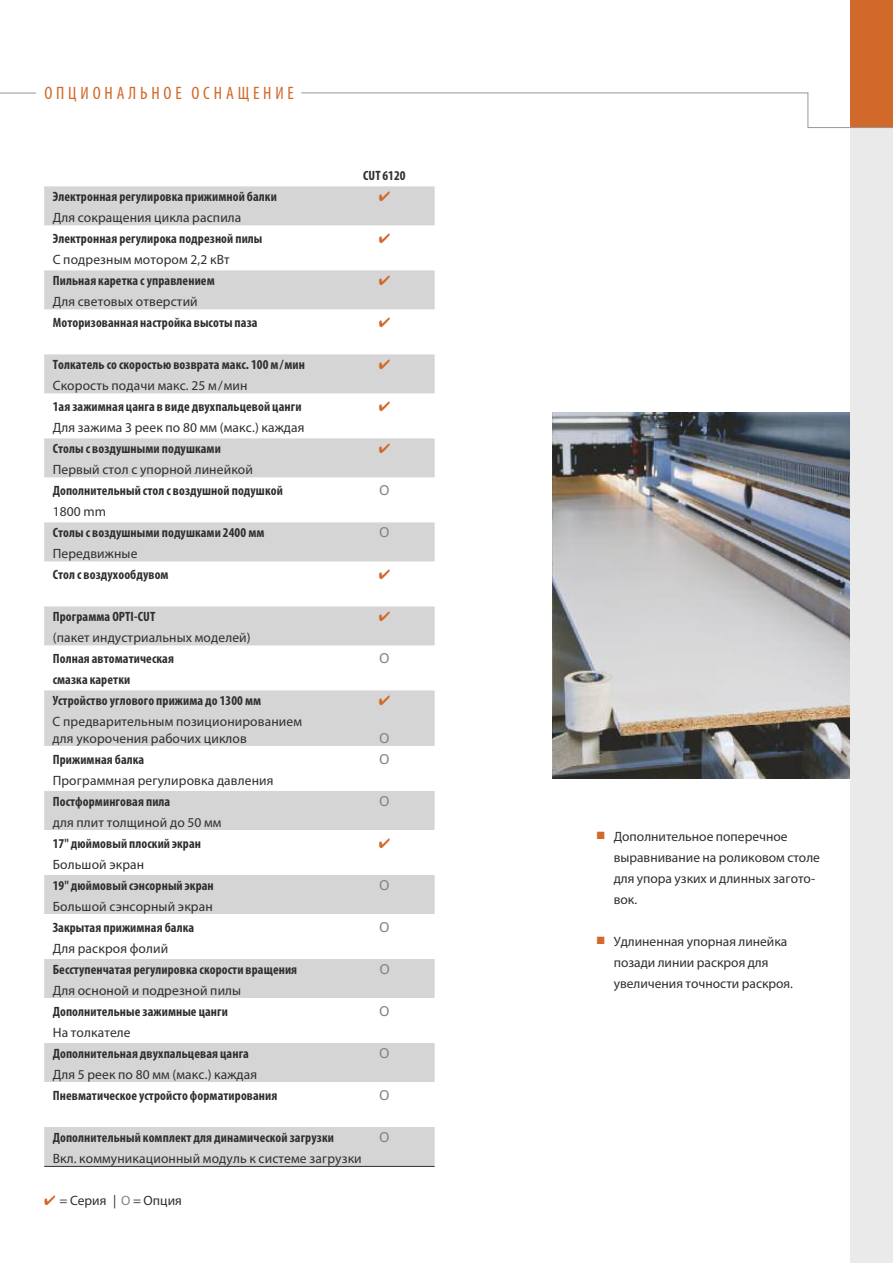
<style>
.page{position:relative;width:893px;height:1263px;background:#fff}
.page>*{position:absolute;margin:0;border:0;box-sizing:border-box;transform-origin:0 0}
.t1{font:condensed 18px "Myriad Pro";letter-spacing:.215em;color:#d1692a}
.t2{font:700 condensed 13.5px/21px "Myriad Pro";letter-spacing:.01em;color:#2f2f2e}
.t3{font:13.5px/21px "Myriad Pro";letter-spacing:.01em;color:#2f2f2e}
.t4{font:13.5px "Univers";color:#828282}
.s1{color:#d1692a}
.s2{color:#828282}
</style>
<div class="page">
<div style="left:44px;top:186px;width:391px;height:39px;background:#d5d5d5"></div>
<div style="left:44px;top:270px;width:391px;height:39px;background:#d5d5d5"></div>
<div style="left:44px;top:354px;width:391px;height:39px;background:#d5d5d5"></div>
<div style="left:44px;top:438px;width:391px;height:39px;background:#d5d5d5"></div>
<div style="left:44px;top:522px;width:391px;height:39px;background:#d5d5d5"></div>
<div style="left:44px;top:606px;width:391px;height:39px;background:#d5d5d5"></div>
<div style="left:44px;top:690px;width:391px;height:56px;background:#d5d5d5"></div>
<div style="left:44px;top:791px;width:391px;height:39px;background:#d5d5d5"></div>
<div style="left:44px;top:875px;width:391px;height:39px;background:#d5d5d5"></div>
<div style="left:44px;top:959px;width:391px;height:39px;background:#d5d5d5"></div>
<div style="left:44px;top:1043px;width:391px;height:39px;background:#d5d5d5"></div>
<div style="left:44px;top:1127px;width:391px;height:39px;background:#d5d5d5"></div>
<hr style="left:44px;top:1166px;width:391px;height:1px;background:#2f2f2e">
<hr style="left:0;top:93px;width:36px;height:1px;background:#979796">
<img style="left:553px;top:412px;width:297px;height:366px">
<div style="left:850px;top:0;width:43px;height:1263px;background:#eaeaea"></div>
<div style="left:850px;top:0;width:43px;height:128px;background:#d1692a"></div>
<svg style="left:301px;top:92px;width:592px;height:36px"></svg>
<h1 class="t1" style="left:44px;top:87px;width:251px">оПциональное оснащение</h1>
<p class="t2" style="left:363px;top:166px;width:44px">CUT 6120</p>
<p class="t2" style="left:53px;top:187px;width:226px">Электронная регулировка прижимной балки</p>
<p class="t3" style="left:53px;top:208px;width:190px">Для сокращения цикла распила</p>
<p class="t2" style="left:53px;top:229px;width:211px">Электронная регулирока подрезной пилы</p>
<p class="t3" style="left:53px;top:250px;width:178px">С подрезным мотором 2,2 кВт</p>
<p class="t2" style="left:53px;top:271px;width:163px">Пильная каретка суправлением</p>
<p class="t3" style="left:53px;top:292px;width:147px">Для световых отверстий</p>
<p class="t2" style="left:53px;top:313px;width:206px">Моторизованная настройка высотыпаза</p>
<p class="t2" style="left:53px;top:355px;width:254px">Толкатель со скоростьювозврата макс. 100 м/мин</p>
<p class="t3" style="left:53px;top:376px;width:196px">Скорость подачи макс. 25 м/мин</p>
<p class="t2" style="left:53px;top:397px;width:250px">1ая зажимная цанга в виде двухпальцевой цанги</p>
<p class="t3" style="left:53px;top:418px;width:253px">Для зажима 3 реек по 80 мм (макс.) каждая</p>
<p class="t2" style="left:53px;top:439px;width:170px">Столыс воздушными подушками</p>
<p class="t3" style="left:53px;top:460px;width:202px">Первый стол с упорной линейкой</p>
<p class="t2" style="left:53px;top:481px;width:232px">Дополнительный стол с воздушной подушкой</p>
<p class="t4" style="left:379px;top:485px;width:12px">O</p>
<p class="t3" style="left:53px;top:502px;width:55px">1800 mm</p>
<p class="t2" style="left:53px;top:523px;width:213px">Столыс воздушными подушками 2400 мм</p>
<p class="t4" style="left:379px;top:527px;width:12px">O</p>
<p class="t3" style="left:53px;top:544px;width:86px">Передвижные</p>
<p class="t2" style="left:53px;top:565px;width:117px">Стол с воздухообдувом</p>
<p class="t2" style="left:53px;top:607px;width:104px">Программа OPTI-CUT</p>
<p class="t3" style="left:53px;top:628px;width:199px">(пакет индустриальных моделей)</p>
<p class="t2" style="left:53px;top:649px;width:123px">Полная автоматическая</p>
<p class="t4" style="left:379px;top:653px;width:12px">O</p>
<p class="t2" style="left:53px;top:670px;width:210px">смазка каретки<br>Устройство углового прижима до 1300 мм</p>
<p class="t3" style="left:53px;top:714px;width:251px;line-height:16.5px">С предварительным позиционированием для укорочения рабочих циклов</p>
<p class="t4" style="left:379px;top:733px;width:12px">O</p>
<p class="t2" style="left:53px;top:750px;width:93px">Прижимная балка</p>
<p class="t4" style="left:379px;top:754px;width:12px">O</p>
<p class="t3" style="left:53px;top:771px;width:222px">Программная регулировка давления</p>
<p class="t2" style="left:53px;top:792px;width:119px">Постформинговая пила</p>
<p class="t4" style="left:379px;top:796px;width:12px">O</p>
<p class="t3" style="left:53px;top:813px;width:170px">для плит толщиной до 50 мм</p>
<p class="t2" style="left:53px;top:834px;width:150px">17" дюймовый плоский экран</p>
<p class="t3" style="left:53px;top:855px;width:93px">Большой экран</p>
<p class="t2" style="left:53px;top:876px;width:163px">19" дюймовый сэнсорный экран</p>
<p class="t4" style="left:379px;top:880px;width:12px">O</p>
<p class="t3" style="left:53px;top:897px;width:162px">Большой сэнсорный экран</p>
<p class="t2" style="left:53px;top:918px;width:143px">Закрытая прижимная балка</p>
<p class="t4" style="left:379px;top:922px;width:12px">O</p>
<p class="t3" style="left:53px;top:939px;width:117px">Для раскроя фолий</p>
<p class="t2" style="left:53px;top:960px;width:246px">Бесступенчатая регулировка скорости вращения</p>
<p class="t4" style="left:379px;top:964px;width:12px">O</p>
<p class="t3" style="left:53px;top:981px;width:190px">Для осноной и подрезной пилы</p>
<p class="t2" style="left:53px;top:1002px;width:177px">Дополнительные зажимные цанги</p>
<p class="t4" style="left:379px;top:1006px;width:12px">O</p>
<p class="t3" style="left:53px;top:1023px;width:79px">На толкателе</p>
<p class="t2" style="left:53px;top:1044px;width:198px">Дополнительная двухпальцевая цанга</p>
<p class="t4" style="left:379px;top:1048px;width:12px">O</p>
<p class="t3" style="left:53px;top:1065px;width:206px">Для 5 реек по 80 мм (макс.) каждая</p>
<p class="t2" style="left:53px;top:1086px;width:226px">Пневматическое устройсто форматирования</p>
<p class="t4" style="left:379px;top:1090px;width:12px">O</p>
<p class="t2" style="left:53px;top:1128px;width:283px">Дополнительный комплект для динамической загрузки</p>
<p class="t4" style="left:379px;top:1132px;width:12px">O</p>
<p class="t3" style="left:53px;top:1149px;width:310px">Вкл. коммуникационный модуль к системе загрузки</p>
<p class="t3" style="left:44px;top:1191px;width:139px"><span class="s1">✔</span> = Серия | <span class="s2">O</span> = Опция</p>
<p class="t3" style="left:614px;top:827px;width:208px;text-indent:-17px"><span class="s1">■</span> Дополнительное поперечное выравнивание на роликовом столе для упора узких и длинных загото&shy;вок.</p>
<p class="t3" style="left:614px;top:932px;width:181px;text-indent:-17px"><span class="s1">■</span> Удлиненная упорная линейка позади линии раскроя для увеличения точности раскроя.</p>
</div>
